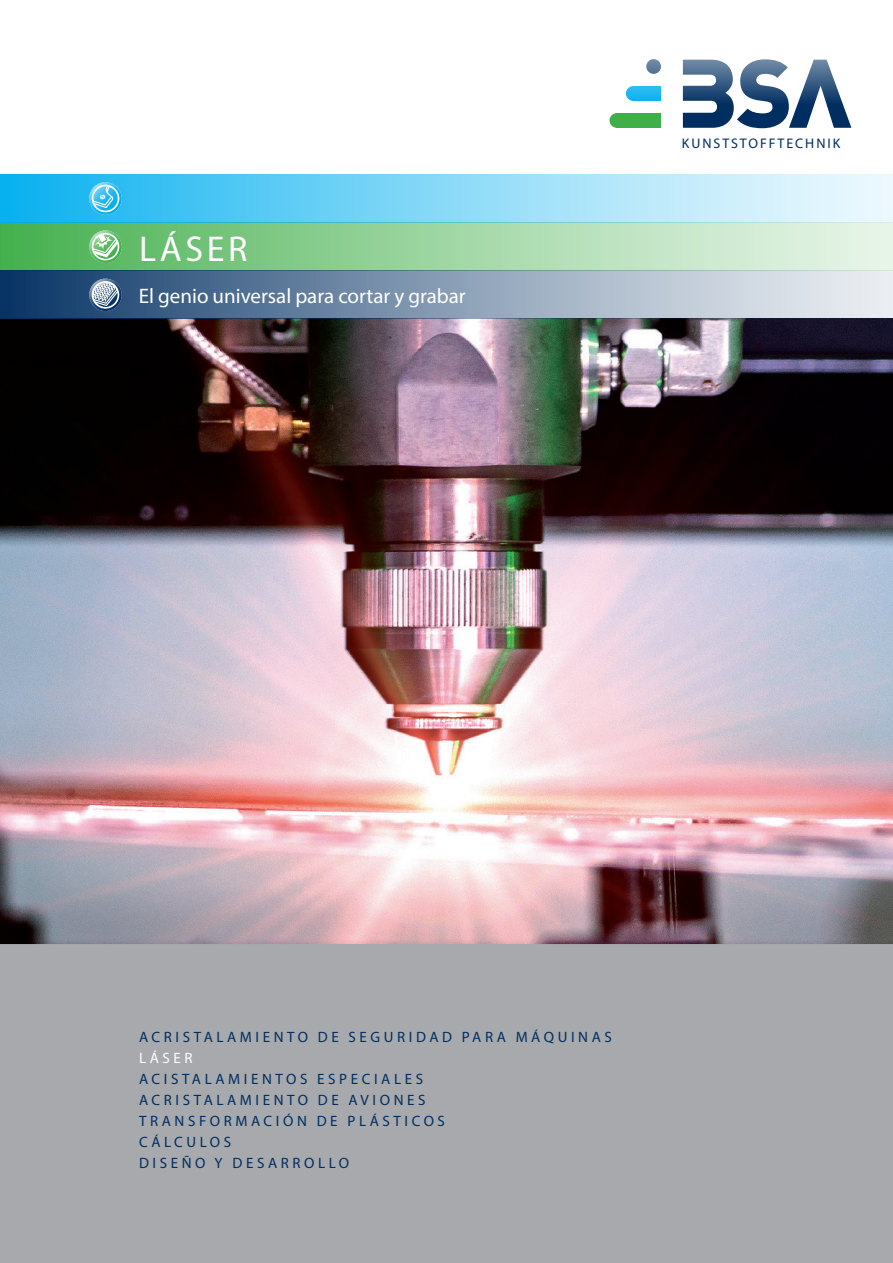
<style>
.page{position:relative;width:893px;height:1263px;background:#fff}
.page>*{position:absolute;margin:0;border:0;box-sizing:border-box;transform-origin:0 0}
.Oberthemen{font:36px "Myriad Pro";letter-spacing:.1em;color:#fff}
.Themenspruch{font:21px "Myriad Pro";color:#fff}
.Inhalte{font:15px "Myriad Pro";letter-spacing:.24em;color:#002e61}
.Inhalte-2{font:15px "Myriad Pro";letter-spacing:.24em;color:#fff}
.t1{font:13.95px "Myriad Pro";letter-spacing:.14em;color:#002e61}
</style>
<div class="page">
<img style="left:0;top:319px;width:893px;height:625px">
<div style="left:0;top:944px;width:893px;height:319px;background:#a8a9ad"></div>
<div style="left:0;top:223px;width:893px;height:48px;background:linear-gradient(to right,#4ab253,#eff8f0)"></div>
<div style="left:0;top:271px;width:893px;height:48px;background:linear-gradient(to right,#103b6b,#f7f8fa)"></div>
<svg style="left:683px;top:104px;width:168px;height:24px"></svg>
<div style="left:617px;top:113px;width:44px;height:15px;background:#40ae49"></div>
<div style="left:609px;top:113px;width:15px;height:15px;background:#40ae49;border-radius:50%"></div>
<svg style="left:625px;top:59px;width:218px;height:45px"></svg>
<div style="left:0;top:174px;width:893px;height:49px;background:linear-gradient(to right,#10b3f0,#f9fdfe)"></div>
<svg style="left:89px;top:230px;width:33px;height:33px"></svg>
<svg style="left:89px;top:279px;width:33px;height:32px"></svg>
<svg style="left:89px;top:182px;width:33px;height:33px"></svg>
<p class="Oberthemen" style="left:139px;top:226px;width:110px">LÁSER</p>
<p class="Themenspruch" style="left:139px;top:283px;width:328px">El genio universal para cortar y grabar</p>
<p class="t1" style="left:682px;top:135px;width:160px">KUNSTSTOFFTECHNIK</p>
<p class="Inhalte" style="left:139px;top:1028px;width:474px">ACRISTALAMIENTO DE SEGURIDAD PARA MÁQUINAS</p>
<p class="Inhalte-2" style="left:139px;top:1049px;width:55px">LÁSER</p>
<p class="Inhalte" style="left:139px;top:1070px;width:286px">ACISTALAMIENTOS ESPECIALES</p>
<p class="Inhalte" style="left:139px;top:1091px;width:288px">ACRISTALAMIENTO DE AVIONES</p>
<p class="Inhalte" style="left:139px;top:1112px;width:307px">TRANSFORMACIÓN DE PLÁSTICOS</p>
<p class="Inhalte" style="left:139px;top:1133px;width:94px">CÁLCULOS</p>
<p class="Inhalte" style="left:139px;top:1154px;width:212px">DISEÑO Y DESARROLLO</p>
</div>
